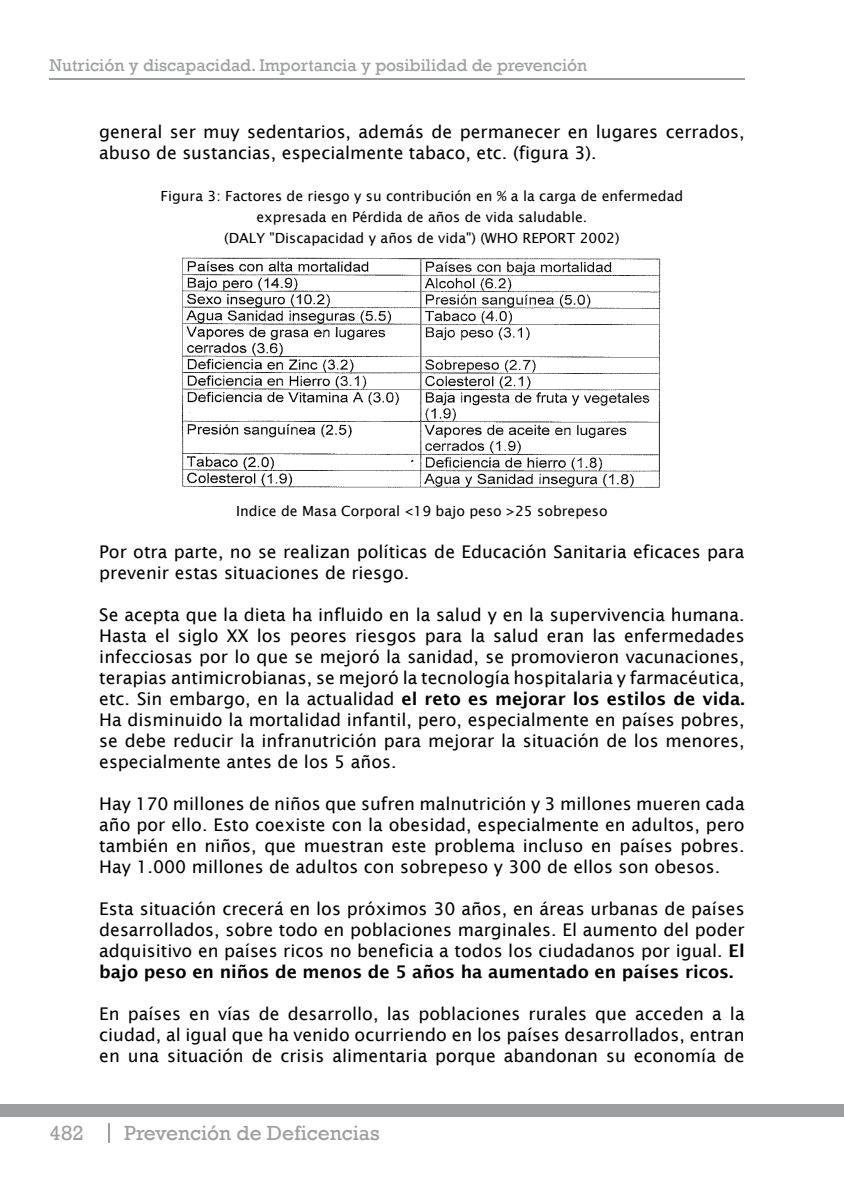
<style>
.page{position:relative;width:844px;height:1191px;background:#fff}
.page>*{position:absolute;margin:0;border:0;box-sizing:border-box;transform-origin:0 0}
.t1{font:21px "Rockwell";color:#9c9e9f}
.t2{font:17.5px/21px "Lucida Sans";color:#000;text-align:justify}
.t3{font:17.5px "Rockwell";color:#9c9e9f}
.t4{font:14px "Lucida Sans";color:#000}
.s1{font-weight:600}
</style>
<div class="page">
<div style="left:0;top:1104px;width:843px;height:12px;background:#9c9e9f"></div>
<hr style="left:50px;top:78px;width:694px;height:1px;background:#9c9e9f">
<svg style="left:109px;top:1123px;width:1px;height:20px"></svg>
<svg style="left:843px;top:1104px;width:1px;height:12px"></svg>
<img style="left:182px;top:257px;width:479px;height:232px">
<p class="t3" style="left:50px;top:55px;width:539px">Nutrición y discapacidad. Importancia y posibilidad de prevención</p>
<p class="t2" style="left:99px;top:121px;width:646px">general ser muy sedentarios, además de permanecer en lugares cerrados, abuso de sustancias, especialmente tabaco, etc. (figura 3).</p>
<p class="t4" style="left:160px;top:188px;width:524px">Figura 3: Factores de riesgo y su contribución en % a la carga de enfermedad</p>
<p class="t4" style="left:256px;top:209px;width:332px">expresada en Pérdida de años de vida saludable.</p>
<p class="t4" style="left:224px;top:230px;width:397px">(DALY "Discapacidad y años de vida") (WHO REPORT 2002)</p>
<p class="t4" style="left:236px;top:503px;width:373px">Indice de Masa Corporal &lt;19 bajo peso &gt;25 sobrepeso</p>
<p class="t2" style="left:99px;top:541px;width:646px">Por otra parte, no se realizan políticas de Educación Sanitaria eficaces para prevenir estas situaciones de riesgo.</p>
<p class="t2" style="left:99px;top:604px;width:646px">Se acepta que la dieta ha influido en la salud y en la supervivencia humana.<br>Hasta el siglo XX los peores riesgos para la salud eran las enfermedades infecciosas por lo que se mejoró la sanidad, se promovieron vacunaciones, terapias antimicrobianas, se mejoró la tecnología hospitalaria y farmacéutica, etc. Sin embargo, en la actualidad <span class="s1">el reto es mejorar los estilos de vida.<br></span>Ha disminuido la mortalidad infantil, pero, especialmente en países pobres, se debe reducir la infranutrición para mejorar la situación de los menores, especialmente antes de los 5 años.</p>
<p class="t2" style="left:99px;top:793px;width:646px">Hay 170 millones de niños que sufren malnutrición y 3 millones mueren cada año por ello. Esto coexiste con la obesidad, especialmente en adultos, pero también en niños, que muestran este problema incluso en países pobres.<br>Hay 1.000 millones de adultos con sobrepeso y 300 de ellos son obesos.</p>
<p class="t2" style="left:99px;top:898px;width:646px">Esta situación crecerá en los próximos 30 años, en áreas urbanas de países desarrollados, sobre todo en poblaciones marginales. El aumento del poder adquisitivo en países ricos no beneficia a todos los ciudadanos por igual. <span class="s1">El bajo peso en niños de menos de 5 años ha aumentado en países ricos.</span></p>
<p class="t2" style="left:99px;top:1003px;width:646px">En países en vías de desarrollo, las poblaciones rurales que acceden a la ciudad, al igual que ha venido ocurriendo en los países desarrollados, entran en una situación de crisis alimentaria porque abandonan su economía de</p>
<p class="t1" style="left:50px;top:1120px;width:36px">482</p>
<p class="t1" style="left:124px;top:1120px;width:257px">Prevención de Deficencias</p>
</div>
